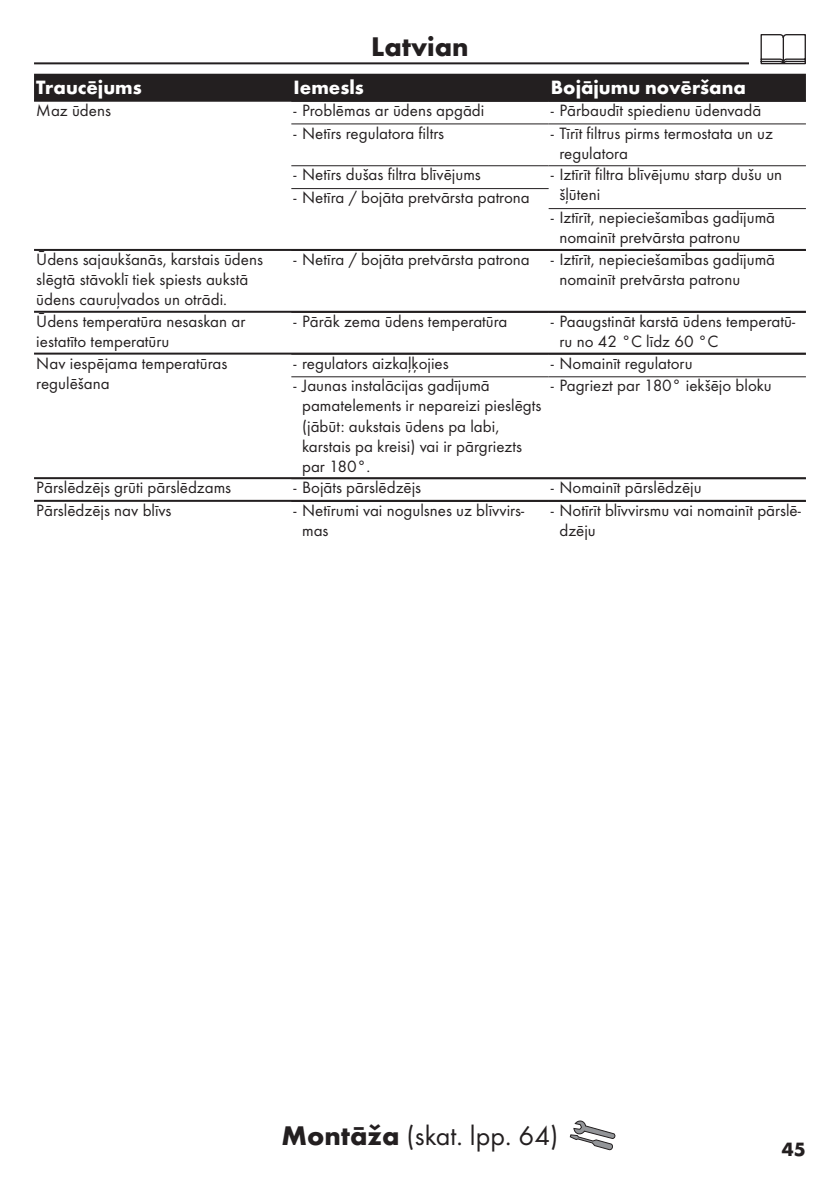
<style>
.page{position:relative;width:840px;height:1191px;background:#fff}
.page>*{position:absolute;margin:0;border:0;box-sizing:border-box;transform-origin:0 0}
.Montage_mit_Symbol_Rechts_LV{font:28px "Futura TOT Boo";color:#231f20}
.Sprache_Rahmenwechsel_2_LV{font:700 28px "Futura TOT";color:#231f20}
.Tabelle_Kopf_LV{font:700 20px "Futura TOT";color:#fff}
.t1{font:700 20px "Futura TOT";color:#231f20}
.Tabelle_Spalte_LV{font:17px/20px "Futura TOT Boo";color:#231f20}
.s1{font-family:"Futura TOT";font-weight:700}
</style>
<div class="page">
<hr style="left:34px;top:62px;width:771px;height:2px;background:#231f20">
<div style="left:748px;top:34px;width:68px;height:34px;background:#fff"></div>
<svg style="left:760px;top:34px;width:45px;height:30px"></svg>
<svg style="left:569px;top:1120px;width:46px;height:30px"></svg>
<div style="left:34px;top:74px;width:771px;height:26px;background:#231f20"></div>
<hr style="left:34px;top:100px;width:771px;height:2px;background:#231f20">
<hr style="left:291px;top:123px;width:257px;height:1px;background:#231f20">
<hr style="left:548px;top:123px;width:257px;height:1px;background:#231f20">
<hr style="left:291px;top:165px;width:257px;height:1px;background:#231f20">
<hr style="left:291px;top:188px;width:257px;height:1px;background:#231f20">
<hr style="left:548px;top:165px;width:257px;height:1px;background:#231f20">
<hr style="left:548px;top:208px;width:257px;height:1px;background:#231f20">
<hr style="left:34px;top:249px;width:771px;height:2px;background:#231f20">
<hr style="left:34px;top:311px;width:771px;height:2px;background:#231f20">
<hr style="left:34px;top:352px;width:771px;height:2px;background:#231f20">
<hr style="left:291px;top:376px;width:257px;height:1px;background:#231f20">
<hr style="left:548px;top:376px;width:257px;height:1px;background:#231f20">
<hr style="left:34px;top:477px;width:771px;height:2px;background:#231f20">
<hr style="left:34px;top:500px;width:771px;height:2px;background:#231f20">
<p class="Sprache_Rahmenwechsel_2_LV" style="left:371px;top:29px;width:99px">Latvian</p>
<p class="Tabelle_Kopf_LV" style="left:36px;top:75px;width:107px">Traucējums</p>
<p class="Tabelle_Kopf_LV" style="left:293px;top:75px;width:72px">Iemesls</p>
<p class="Tabelle_Kopf_LV" style="left:550px;top:75px;width:196px">Bojājumu novēršana</p>
<p class="Tabelle_Spalte_LV" style="left:36px;top:100px;width:76px">Maz ūdens</p>
<p class="Tabelle_Spalte_LV" style="left:293px;top:100px;width:192px">- Problēmas ar ūdens apgādi</p>
<p class="Tabelle_Spalte_LV" style="left:550px;top:100px;width:212px">- Pārbaudīt spiedienu ūdenvadā</p>
<p class="Tabelle_Spalte_LV" style="left:293px;top:123px;width:152px">- Netīrs regulatora filtrs</p>
<p class="Tabelle_Spalte_LV" style="left:559px;top:123px;width:215px;text-indent:-9px">- Tīrīt filtrus pirms termostata un uz regulatora</p>
<p class="Tabelle_Spalte_LV" style="left:293px;top:165px;width:189px">- Netīrs dušas filtra blīvējums</p>
<p class="Tabelle_Spalte_LV" style="left:293px;top:187px;width:237px">- Netīra / bojāta pretvārsta patrona</p>
<p class="Tabelle_Spalte_LV" style="left:559px;top:165px;width:224px;text-indent:-9px">- Iztīrīt filtra blīvējumu starp dušu un šļūteni</p>
<p class="Tabelle_Spalte_LV" style="left:559px;top:207px;width:217px;text-indent:-9px">- Iztīrīt, nepieciešamības gadījumā nomainīt pretvārsta patronu</p>
<p class="Tabelle_Spalte_LV" style="left:36px;top:249px;width:228px">Ūdens sajaukšanās, karstais ūdens slēgtā stāvoklī tiek spiests aukstā ūdens cauruļvados un otrādi.</p>
<p class="Tabelle_Spalte_LV" style="left:293px;top:249px;width:237px">- Netīra / bojāta pretvārsta patrona</p>
<p class="Tabelle_Spalte_LV" style="left:559px;top:249px;width:217px;text-indent:-9px">- Iztīrīt, nepieciešamības gadījumā nomainīt pretvārsta patronu</p>
<p class="Tabelle_Spalte_LV" style="left:36px;top:311px;width:210px">Ūdens temperatūra nesaskan ar iestatīto temperatūru</p>
<p class="Tabelle_Spalte_LV" style="left:293px;top:311px;width:215px">- Pārāk zema ūdens temperatūra</p>
<p class="Tabelle_Spalte_LV" style="left:559px;top:311px;width:237px;text-indent:-9px">- Paaugstināt karstā ūdens temperatū&shy;ru no 42 °C līdz 60 °C</p>
<p class="Tabelle_Spalte_LV" style="left:36px;top:353px;width:192px">Nav iespējama temperatūras regulēšana</p>
<p class="Tabelle_Spalte_LV" style="left:293px;top:353px;width:157px">- regulators aizkaļķojies</p>
<p class="Tabelle_Spalte_LV" style="left:550px;top:353px;width:143px">- Nomainīt regulatoru</p>
<p class="Tabelle_Spalte_LV" style="left:302px;top:376px;width:241px;text-indent:-9px">- Jaunas instalācijas gadījumā pamatelements ir nepareizi pieslēgts (jābūt: aukstais ūdens pa labi, karstais pa kreisi) vai ir pārgriezts par 180°.</p>
<p class="Tabelle_Spalte_LV" style="left:550px;top:376px;width:222px">- Pagriezt par 180° iekšējo bloku</p>
<p class="Tabelle_Spalte_LV" style="left:36px;top:477px;width:196px">Pārslēdzējs grūti pārslēdzams</p>
<p class="Tabelle_Spalte_LV" style="left:293px;top:477px;width:129px">- Bojāts pārslēdzējs</p>
<p class="Tabelle_Spalte_LV" style="left:550px;top:477px;width:152px">- Nomainīt pārslēdzēju</p>
<p class="Tabelle_Spalte_LV" style="left:36px;top:500px;width:137px">Pārslēdzējs nav blīvs</p>
<p class="Tabelle_Spalte_LV" style="left:302px;top:500px;width:223px;text-indent:-9px">- Netīrumi vai nogulsnes uz blīvvirs&shy;mas</p>
<p class="Tabelle_Spalte_LV" style="left:559px;top:500px;width:243px;text-indent:-9px">- Notīrīt blīvvirsmu vai nomainīt pārslē&shy;dzēju</p>
<p class="Montage_mit_Symbol_Rechts_LV" style="left:281px;top:1119px;width:278px"><span class="s1">Montāža</span> (skat. lpp. 64)</p>
<p class="t1" style="left:781px;top:1136px;width:25px">45</p>
</div>
